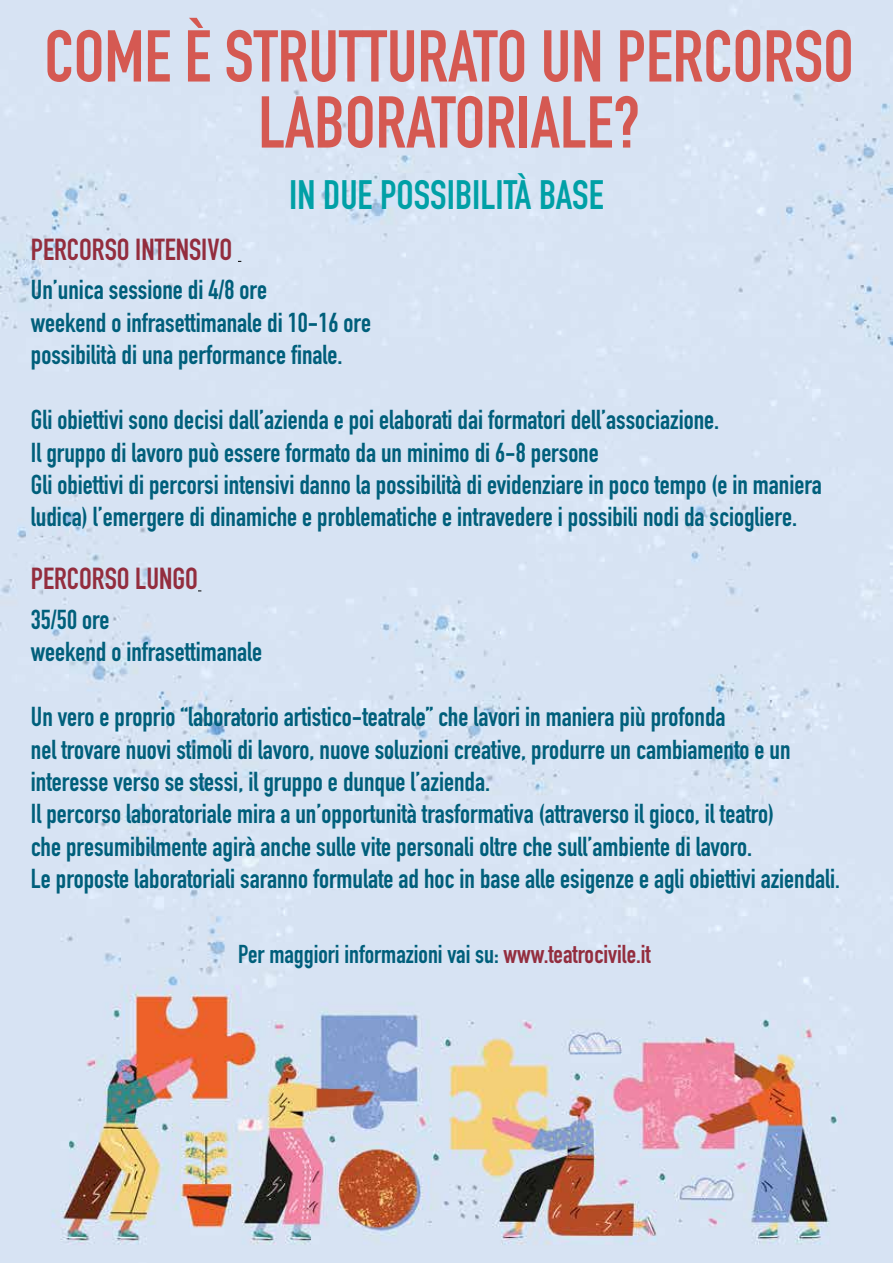
<style>
.page{position:relative;width:893px;height:1263px;background:#fff}
.page>*{position:absolute;margin:0;border:0;box-sizing:border-box;transform-origin:0 0}
.t1{font:700 72px/66px "DIN Condensed";color:#d55952;text-align:center}
.t2{font:700 40.5px "DIN Condensed";color:#00a0a6}
.t3{font:700 30px "DIN Condensed";color:#932d3e}
.t4{font:700 27px/32.4px "DIN Condensed";color:#005f7b}
.t5{font:700 25.5px "DIN Condensed";color:#005f7b}
.s1{font-size:25.5px}
.s2{color:#932d3e}
</style>
<div class="page">
<img style="left:0;top:1px;width:893px;height:1262px">
<h1 class="t1" style="left:44px;top:23px;width:811px">COME È STRUTTURATO UN PERCORSO<br>LABORATORIALE?</h1>
<h2 class="t2" style="left:289px;top:167px;width:316px">IN DUE POSSIBILITÀ BASE</h2>
<p class="t3" style="left:31px;top:229px;width:203px">PERCORSO INTENSIVO</p>
<p class="t4" style="left:31px;top:274px;width:342px">Un’unica sessione di 4/8 ore<br>weekend o infrasettimanale di 10-16 ore possibilità di una performance finale.</p>
<p class="t4" style="left:31px;top:403px;width:792px">Gli obiettivi sono decisi dall’azienda e poi elaborati dai formatori dell’associazione.<br>Il gruppo di lavoro può essere formato da un minimo di 6-8 persone<br>Gli obiettivi di percorsi intensivi danno la possibilità di evidenziare in poco tempo (e in maniera ludica) l’emergere di dinamiche e problematiche e intravedere i possibili nodi da sciogliere.</p>
<p class="t3" style="left:31px;top:558px;width:169px">PERCORSO LUNGO</p>
<p class="t4" style="left:31px;top:603px;width:233px">35/50 ore<br>weekend o infrasettimanale</p>
<p class="t4" style="left:31px;top:700px;width:811px">Un vero e proprio “laboratorio artistico-teatrale” che lavori in maniera più profonda<br>nel trovare nuovi stimoli di lavoro, nuove soluzioni creative, produrre un cambiamento e un interesse verso se stessi, il gruppo e dunque l’azienda.<br>Il percorso laboratoriale mira a un’opportunità trasformativa (attraverso il gioco, il teatro)<br>che presumibilmente agirà anche sulle vite personali oltre che sull’ambiente di lavoro.<br>Le proposte laboratoriali saranno formulate ad hoc in base alle esigenze e agli obiettivi aziendali<span class="s1">.</span></p>
<p class="t5" style="left:238px;top:937px;width:414px">Per maggiori informazioni vai su: <span class="s2">www.teatrocivile.it</span></p>
</div>
